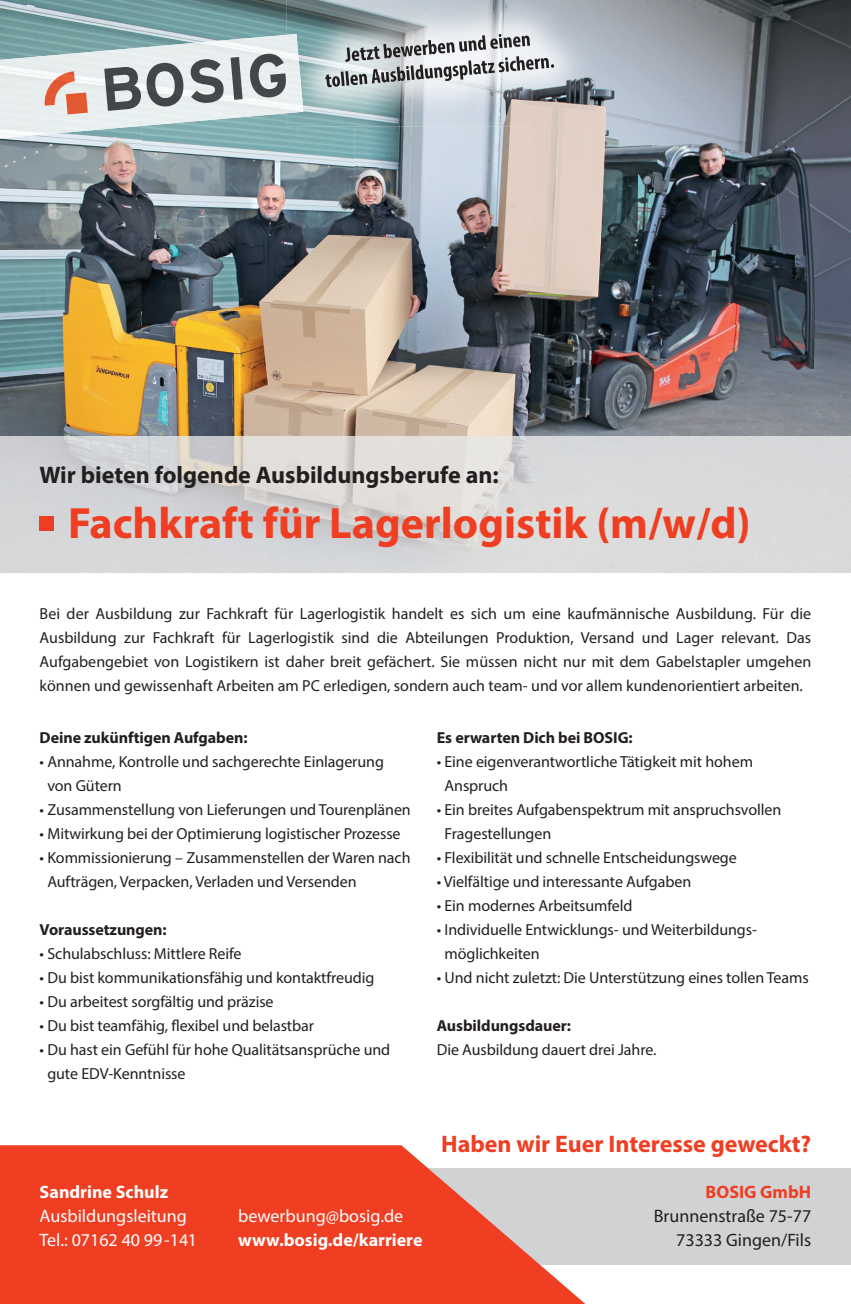
<style>
.page{position:relative;width:851px;height:1304px;background:#fff}
.page>*{position:absolute;margin:0;border:0;box-sizing:border-box;transform-origin:0 0}
.t1{font:700 44px "Myriad Pro";color:#ef3e22}
.t2{font:700 24px "Myriad Pro";color:#231f20}
.t3{font:700 24px "Myriad Pro";color:#ef3e22}
.t4{font:18px/24px "Myriad Pro";color:#fff}
.t5{font:700 18px "Myriad Pro";color:#fff}
.t6{font:18px/24px "Myriad Pro";color:#231f20;text-align:right}
.t7{font:700 18px "Myriad Pro";color:#ef3e22}
.t8{font:16px/24px "Myriad Pro";letter-spacing:-.005em;color:#231f20}
.t9{font:700 16px "Myriad Pro";letter-spacing:-.005em;color:#231f20}
</style>
<div class="page">
<img style="left:0;top:0;width:286px;height:35px">
<img style="left:286px;top:0;width:564px;height:124px">
<img style="left:142px;top:113px;width:213px;height:324px">
<img style="left:0;top:138px;width:142px;height:299px">
<img style="left:354px;top:124px;width:496px;height:313px">
<svg style="left:325px;top:34px;width:229px;height:53px"></svg>
<img style="left:0;top:35px;width:287px;height:103px">
<img style="left:286px;top:34px;width:17px;height:79px">
<img style="left:142px;top:71px;width:3px;height:31px">
<img style="left:43px;top:71px;width:32px;height:35px">
<img style="left:66px;top:92px;width:22px;height:22px">
<img style="left:104px;top:67px;width:38px;height:44px">
<img style="left:145px;top:63px;width:39px;height:44px">
<img style="left:190px;top:59px;width:34px;height:44px">
<img style="left:230px;top:57px;width:13px;height:43px">
<img style="left:249px;top:54px;width:38px;height:43px">
<img style="left:0;top:437px;width:850px;height:136px">
<div style="left:318px;top:1168px;width:532px;height:96px;background:#d1d2d4"></div>
<svg style="left:0;top:1145px;width:648px;height:159px;fill:#ef3e22"></svg>
<div style="left:40px;top:516px;width:14px;height:14px;background:#ef3e22"></div>
<h2 class="t2" style="left:40px;top:459px;width:460px">Wir bieten folgende Ausbildungsberufe an:</h2>
<h1 class="t1" style="left:68px;top:494px;width:684px">Fachkraft für Lagerlogistik (m/w/d)</h1>
<p class="t8" style="left:40px;top:601px;width:773px;text-align:justify">Bei der Ausbildung zur Fachkraft für Lagerlogistik handelt es sich um eine kaufmännische Ausbildung. Für die Ausbildung zur Fachkraft für Lagerlogistik sind die Abteilungen Produktion, Versand und Lager relevant. Das Aufgabengebiet von Logistikern ist daher breit gefächert. Sie müssen nicht nur mit dem Gabelstapler umgehen können und gewissenhaft Arbeiten am PC erledigen, sondern auch team- und vor allem kundenorientiert arbeiten.</p>
<p class="t9" style="left:40px;top:728px;width:209px">Deine zukünftigen Aufgaben:</p>
<p class="t8" style="left:47px;top:750px;width:338px;text-indent:-8px">• Annahme, Kontrolle und sachgerechte Einlagerung von Gütern</p>
<p class="t8" style="left:40px;top:798px;width:372px">• Zusammenstellung von Lieferungen und Tourenplänen</p>
<p class="t8" style="left:40px;top:822px;width:362px">• Mitwirkung bei der Optimierung logistischer Prozesse</p>
<p class="t8" style="left:47px;top:846px;width:364px;text-indent:-8px">• Kommissionierung – Zusammenstellen der Waren nach<br>Aufträgen, Verpacken, Verladen und Versenden</p>
<p class="t9" style="left:40px;top:920px;width:128px">Voraussetzungen:</p>
<p class="t8" style="left:40px;top:942px;width:203px">• Schulabschluss: Mittlere Reife</p>
<p class="t8" style="left:40px;top:966px;width:336px">• Du bist kommunikationsfähig und kontaktfreudig</p>
<p class="t8" style="left:40px;top:990px;width:235px">• Du arbeitest sorgfältig und präzise</p>
<p class="t8" style="left:40px;top:1014px;width:276px">• Du bist teamfähig, exibel und belastbar</p>
<p class="t8" style="left:47px;top:1038px;width:344px;text-indent:-8px">• Du hast ein Gefühl für hohe Qualitätsansprüche und gute EDV-Kenntnisse</p>
<p class="t9" style="left:436px;top:728px;width:197px">Es erwarten Dich bei BOSIG:</p>
<p class="t8" style="left:444px;top:750px;width:310px;text-indent:-8px">• Eine eigenverantwortliche Tätigkeit mit hohem<br>Anspruch</p>
<p class="t8" style="left:444px;top:798px;width:338px;text-indent:-8px">• Ein breites Aufgabenspektrum mit anspruchsvollen<br>Fragestellungen</p>
<p class="t8" style="left:436px;top:846px;width:301px">• Flexibilität und schnelle Entscheidungswege</p>
<p class="t8" style="left:436px;top:870px;width:256px">• Vielfältige und interessante Aufgaben</p>
<p class="t8" style="left:436px;top:894px;width:197px">• Ein modernes Arbeitsumfeld</p>
<p class="t8" style="left:444px;top:918px;width:314px;text-indent:-8px">• Individuelle Entwicklungs- und Weiterbildungs&shy;möglichkeiten</p>
<p class="t8" style="left:436px;top:966px;width:373px">• Und nicht zuletzt: Die Unterstützung eines tollen Teams</p>
<p class="t9" style="left:436px;top:1016px;width:136px">Ausbildungsdauer:</p>
<p class="t8" style="left:436px;top:1038px;width:221px">Die Ausbildung dauert drei Jahre.</p>
<p class="t5" style="left:40px;top:1180px;width:130px">Sandrine Schulz</p>
<p class="t4" style="left:40px;top:1204px;width:159px">Ausbildungsleitung<br>Tel.: 07162 40 99-141</p>
<p class="t4" style="left:238px;top:1204px;width:166px">bewerbung@bosig.de</p>
<p class="t5" style="left:238px;top:1228px;width:186px">www.bosig.de/karriere</p>
<h2 class="t3" style="left:441px;top:1128px;width:371px">Haben wir Euer Interesse geweckt?</h2>
<p class="t7" style="left:705px;top:1180px;width:107px">BOSIG GmbH</p>
<p class="t6" style="left:653px;top:1204px;width:159px">Brunnenstraße 75-77<br>73333 Gingen/Fils</p>
</div>
